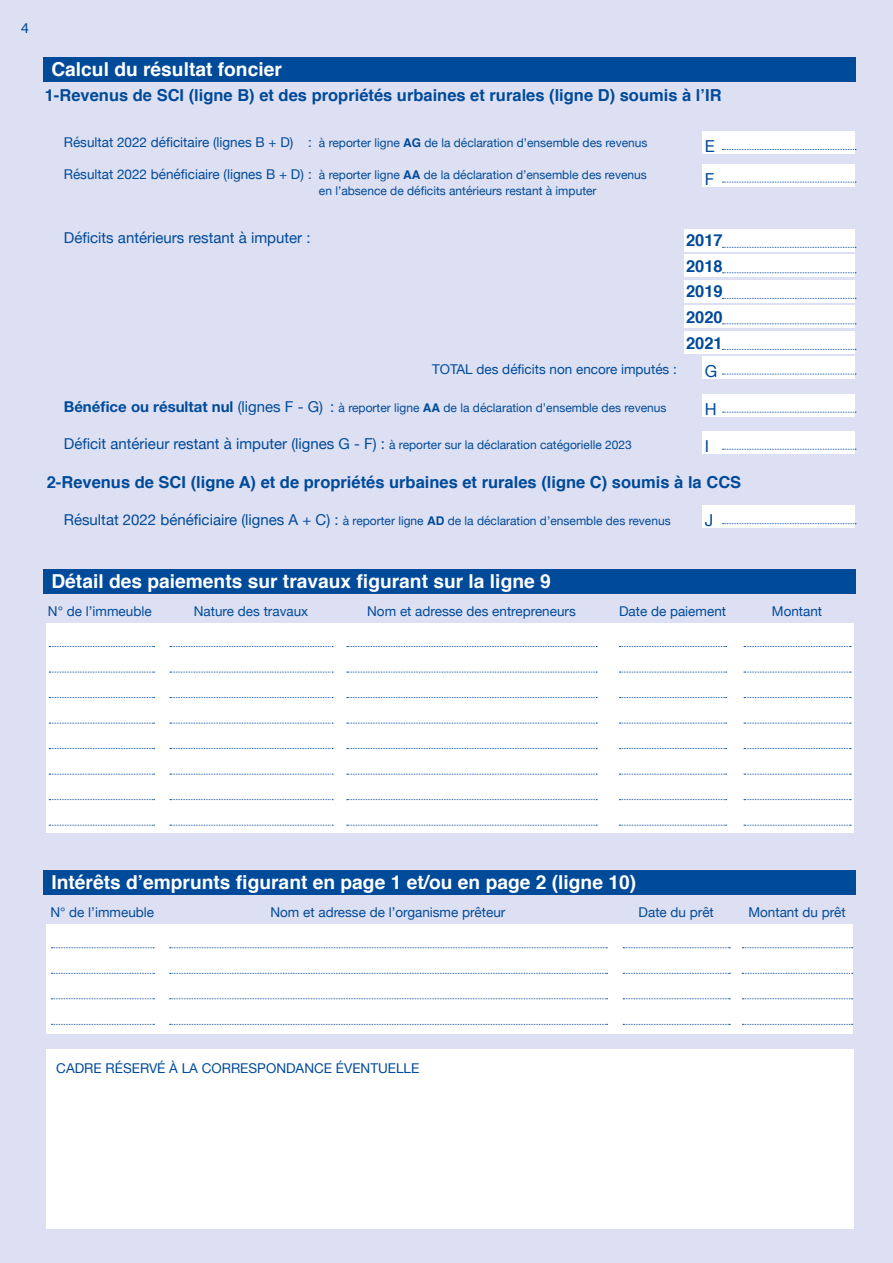
<style>
.page{position:relative;width:893px;height:1263px;background:#dde0f2}
.page>*{position:absolute;margin:0;border:0;box-sizing:border-box;transform-origin:0 0}
.t1{font:700 19.2px "Helvetica";color:#fff}
.t2{font:700 16.5px "Helvetica";color:#004a9a}
.t3{font:16.5px "Helvetica Neue";color:#004a9a}
.t4{font:15px "Helvetica Neue";color:#004a9a}
.t5{font:15px "Myriad Pro";color:#004a9a}
.t6{font:13.5px "Helvetica Neue";color:#004a9a}
.t7{font:12px "Helvetica Neue";color:#004a9a}
.s1{font-size:13.5px}
.s2{font-family:"Helvetica";font-weight:700}
.s3{font-weight:700;font-size:15px}
.s4{font-size:15px}
.s5{font-size:12px}
</style>
<div class="page">
<div style="left:43px;top:57px;width:812px;height:25px;background:#004a9a"></div>
<div style="left:43px;top:569px;width:812px;height:24px;background:#004a9a"></div>
<div style="left:43px;top:870px;width:812px;height:24px;background:#004a9a"></div>
<div style="left:46px;top:622px;width:807px;height:210px;background:#fff"></div>
<div style="left:46px;top:924px;width:806px;height:110px;background:#fff"></div>
<div style="left:46px;top:1049px;width:807px;height:180px;background:#fff"></div>
<div style="left:702px;top:131px;width:153px;height:23px;background:#fff"></div>
<svg style="left:723px;top:149px;width:133px;height:1px"></svg>
<div style="left:702px;top:164px;width:153px;height:22px;background:#fff"></div>
<svg style="left:723px;top:182px;width:133px;height:1px"></svg>
<div style="left:684px;top:229px;width:171px;height:23px;background:#fff"></div>
<svg style="left:723px;top:247px;width:133px;height:1px"></svg>
<div style="left:684px;top:254px;width:171px;height:23px;background:#fff"></div>
<svg style="left:723px;top:272px;width:133px;height:1px"></svg>
<div style="left:684px;top:280px;width:171px;height:23px;background:#fff"></div>
<svg style="left:723px;top:298px;width:133px;height:1px"></svg>
<div style="left:684px;top:305px;width:171px;height:23px;background:#fff"></div>
<svg style="left:723px;top:323px;width:133px;height:1px"></svg>
<div style="left:684px;top:331px;width:171px;height:23px;background:#fff"></div>
<svg style="left:723px;top:349px;width:133px;height:1px"></svg>
<div style="left:702px;top:356px;width:153px;height:22px;background:#fff"></div>
<svg style="left:723px;top:374px;width:133px;height:1px"></svg>
<div style="left:702px;top:394px;width:153px;height:22px;background:#fff"></div>
<svg style="left:723px;top:412px;width:133px;height:1px"></svg>
<div style="left:702px;top:431px;width:153px;height:22px;background:#fff"></div>
<svg style="left:723px;top:449px;width:133px;height:1px"></svg>
<div style="left:702px;top:505px;width:153px;height:23px;background:#fff"></div>
<svg style="left:723px;top:523px;width:133px;height:1px"></svg>
<svg style="left:744px;top:646px;width:107px;height:1px"></svg>
<svg style="left:744px;top:672px;width:107px;height:1px"></svg>
<svg style="left:744px;top:697px;width:107px;height:1px"></svg>
<svg style="left:744px;top:723px;width:107px;height:1px"></svg>
<svg style="left:744px;top:748px;width:107px;height:1px"></svg>
<svg style="left:744px;top:774px;width:107px;height:1px"></svg>
<svg style="left:744px;top:799px;width:107px;height:1px"></svg>
<svg style="left:744px;top:825px;width:107px;height:1px"></svg>
<svg style="left:619px;top:646px;width:108px;height:1px"></svg>
<svg style="left:619px;top:672px;width:108px;height:1px"></svg>
<svg style="left:619px;top:697px;width:108px;height:1px"></svg>
<svg style="left:619px;top:723px;width:108px;height:1px"></svg>
<svg style="left:619px;top:748px;width:108px;height:1px"></svg>
<svg style="left:619px;top:774px;width:108px;height:1px"></svg>
<svg style="left:619px;top:799px;width:108px;height:1px"></svg>
<svg style="left:619px;top:825px;width:108px;height:1px"></svg>
<svg style="left:347px;top:646px;width:250px;height:1px"></svg>
<svg style="left:347px;top:672px;width:250px;height:1px"></svg>
<svg style="left:347px;top:697px;width:250px;height:1px"></svg>
<svg style="left:347px;top:723px;width:250px;height:1px"></svg>
<svg style="left:347px;top:748px;width:250px;height:1px"></svg>
<svg style="left:347px;top:774px;width:250px;height:1px"></svg>
<svg style="left:347px;top:799px;width:250px;height:1px"></svg>
<svg style="left:347px;top:825px;width:250px;height:1px"></svg>
<svg style="left:49px;top:646px;width:106px;height:1px"></svg>
<svg style="left:49px;top:672px;width:106px;height:1px"></svg>
<svg style="left:49px;top:697px;width:106px;height:1px"></svg>
<svg style="left:49px;top:723px;width:106px;height:1px"></svg>
<svg style="left:49px;top:748px;width:106px;height:1px"></svg>
<svg style="left:49px;top:774px;width:106px;height:1px"></svg>
<svg style="left:49px;top:799px;width:106px;height:1px"></svg>
<svg style="left:49px;top:825px;width:106px;height:1px"></svg>
<svg style="left:742px;top:947px;width:111px;height:1px"></svg>
<svg style="left:742px;top:973px;width:111px;height:1px"></svg>
<svg style="left:742px;top:998px;width:111px;height:1px"></svg>
<svg style="left:742px;top:1024px;width:111px;height:1px"></svg>
<svg style="left:623px;top:947px;width:107px;height:1px"></svg>
<svg style="left:623px;top:973px;width:107px;height:1px"></svg>
<svg style="left:623px;top:998px;width:107px;height:1px"></svg>
<svg style="left:623px;top:1024px;width:107px;height:1px"></svg>
<svg style="left:51px;top:947px;width:103px;height:1px"></svg>
<svg style="left:170px;top:947px;width:437px;height:1px"></svg>
<svg style="left:51px;top:973px;width:104px;height:1px"></svg>
<svg style="left:170px;top:973px;width:438px;height:1px"></svg>
<svg style="left:51px;top:998px;width:104px;height:1px"></svg>
<svg style="left:170px;top:998px;width:438px;height:1px"></svg>
<svg style="left:51px;top:1024px;width:104px;height:1px"></svg>
<svg style="left:170px;top:1024px;width:438px;height:1px"></svg>
<svg style="left:170px;top:646px;width:163px;height:1px"></svg>
<svg style="left:170px;top:672px;width:163px;height:1px"></svg>
<svg style="left:170px;top:697px;width:163px;height:1px"></svg>
<svg style="left:170px;top:723px;width:163px;height:1px"></svg>
<svg style="left:170px;top:748px;width:163px;height:1px"></svg>
<svg style="left:170px;top:774px;width:163px;height:1px"></svg>
<svg style="left:170px;top:799px;width:163px;height:1px"></svg>
<svg style="left:170px;top:825px;width:163px;height:1px"></svg>
<p class="t5" style="left:21px;top:18px;width:9px">4</p>
<p class="t1" style="left:51px;top:54px;width:232px">Calcul du résultat foncier</p>
<p class="t2" style="left:45px;top:82px;width:678px">1-Revenus de SCI (ligne B) et des propriétés urbaines et rurales (ligne D) soumis à l’IR</p>
<p class="t7" style="left:64px;top:134px;width:585px"><span class="s1">Résultat 2022 déficitaire (lignes B + D) :</span> à reporter ligne <span class="s2">AG</span> de la déclaration d’ensemble des revenus</p>
<p class="t7" style="left:64px;top:166px;width:584px"><span class="s1">Résultat 2022 bénéficiaire (lignes B + D) :</span> à reporter ligne <span class="s2">AA</span> de la déclaration d’ensemble des revenus</p>
<p class="t7" style="left:319px;top:182px;width:279px">en l’absence de déficits antérieurs restant à imputer</p>
<p class="t4" style="left:64px;top:226px;width:248px">Déficits antérieurs restant à imputer :</p>
<p class="t3" style="left:705px;top:134px;width:12px">E</p>
<p class="t3" style="left:705px;top:167px;width:11px">F</p>
<p class="t2" style="left:686px;top:227px;width:38px">2017</p>
<p class="t2" style="left:686px;top:253px;width:38px">2018</p>
<p class="t2" style="left:686px;top:278px;width:38px">2019</p>
<p class="t2" style="left:686px;top:304px;width:38px">2020</p>
<p class="t2" style="left:686px;top:329px;width:38px">2021</p>
<p class="t3" style="left:705px;top:359px;width:14px">G</p>
<p class="t3" style="left:705px;top:397px;width:13px">H</p>
<p class="t3" style="left:705px;top:434px;width:6px">I</p>
<p class="t6" style="left:432px;top:360px;width:246px">TOTAL des déficits non encore imputés :</p>
<p class="t7" style="left:64px;top:399px;width:604px"><span class="s3">Bénéfice ou résultat nul</span> <span class="s4">(lignes F - G) :</span> à reporter ligne <span class="s2">AA</span> de la déclaration d’ensemble des revenus</p>
<p class="t4" style="left:64px;top:433px;width:570px">Déficit antérieur restant à imputer (lignes G - F) : <span class="s5">à reporter sur la déclaration catégorielle 2023</span></p>
<p class="t2" style="left:47px;top:469px;width:696px">2-Revenus de SCI (ligne A) et de propriétés urbaines et rurales (ligne C) soumis à la CCS</p>
<p class="t7" style="left:64px;top:512px;width:608px"><span class="s4">Résultat 2022 bénéficiaire (lignes A + C) :</span> à reporter ligne <span class="s2">AD</span> de la déclaration d’ensemble des revenus</p>
<p class="t3" style="left:705px;top:508px;width:10px">J</p>
<p class="t1" style="left:51px;top:565px;width:501px">Détail des paiements sur travaux figurant sur la ligne 9</p>
<p class="t6" style="left:48px;top:601px;width:105px">N° de l’immeuble</p>
<p class="t6" style="left:194px;top:601px;width:116px">Nature des travaux</p>
<p class="t6" style="left:367px;top:601px;width:210px">Nom et adresse des entrepreneurs</p>
<p class="t6" style="left:619px;top:601px;width:109px">Date de paiement</p>
<p class="t6" style="left:772px;top:601px;width:52px">Montant</p>
<p class="t1" style="left:51px;top:866px;width:586px">Intérêts d’emprunts figurant en page 1 et/ou en page 2 (ligne 10)</p>
<p class="t6" style="left:50px;top:903px;width:105px">N° de l’immeuble</p>
<p class="t6" style="left:270px;top:903px;width:236px">Nom et adresse de l’organisme prêteur</p>
<p class="t6" style="left:639px;top:903px;width:77px">Date du prêt</p>
<p class="t6" style="left:748px;top:903px;width:99px">Montant du prêt</p>
<p class="t6" style="left:56px;top:1058px;width:365px">CADRE RÉSERVÉ À LA CORRESPONDANCE ÉVENTUELLE</p>
</div>
